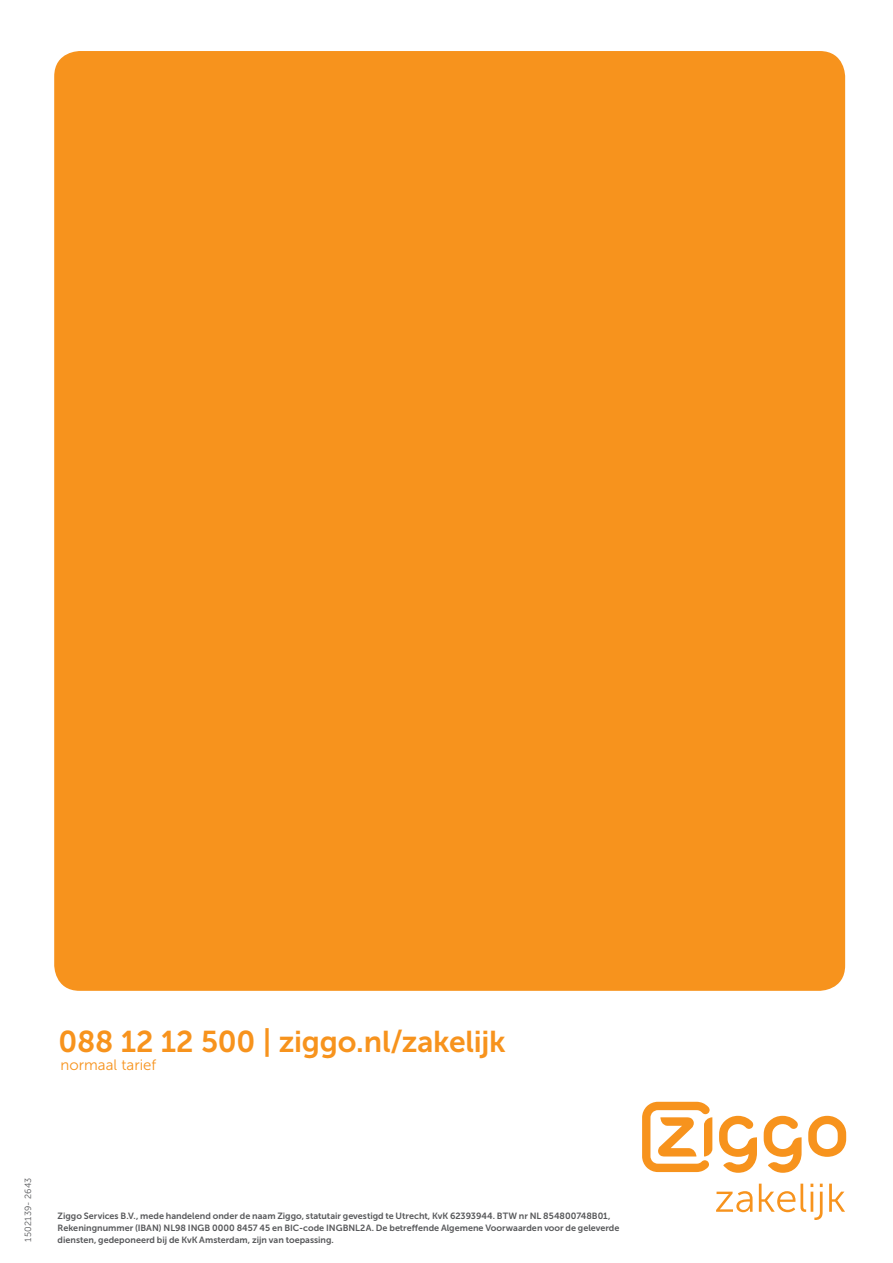
<style>
.page{position:relative;width:893px;height:1263px;background:#fff}
.page>*{position:absolute;margin:0;border:0;box-sizing:border-box;transform-origin:0 0}
.t1{font:30px "Museo Sans 700";letter-spacing:-.005em;color:#f7931d}
.t2{font:15px "Museo Sans 300";letter-spacing:.005em;color:#f7931d}
.t3{font:9px/12px "Museo Sans 700";color:#57585a}
.t4{font:9px "Museo Sans 300";letter-spacing:.02em;color:#57585a}
</style>
<div class="page">
<div style="left:54px;top:51px;width:791px;height:940px;background:#f7931d;border-radius:26px"></div>
<svg style="left:642px;top:1102px;width:204px;height:118px"></svg>
<p class="t1" style="left:58px;top:1024px;width:449px">088 12 12 500 | ziggo.nl/zakelijk</p>
<p class="t2" style="left:60px;top:1056px;width:97px">normaal tarief</p>
<p class="t4" style="left:23px;top:1242px;width:66px;rotate:-90deg">1502139- 2643</p>
<p class="t3" style="left:58px;top:1209px;width:563px">Ziggo Services B.V., mede handelend onder de naam Ziggo, statutair gevestigd te Utrecht, KvK 62393944. BTW nr NL 854800748B01,<br>Rekeningnummer (IBAN) NL98 INGB 0000 8457 45 en BIC-code INGBNL2A. De betreffende Algemene Voorwaarden voor de geleverde</p>
<p class="t3" style="left:58px;top:1233px;width:278px">diensten, gedeponeerd bij de KvK Amsterdam, zijn van toepassing.</p>
</div>
